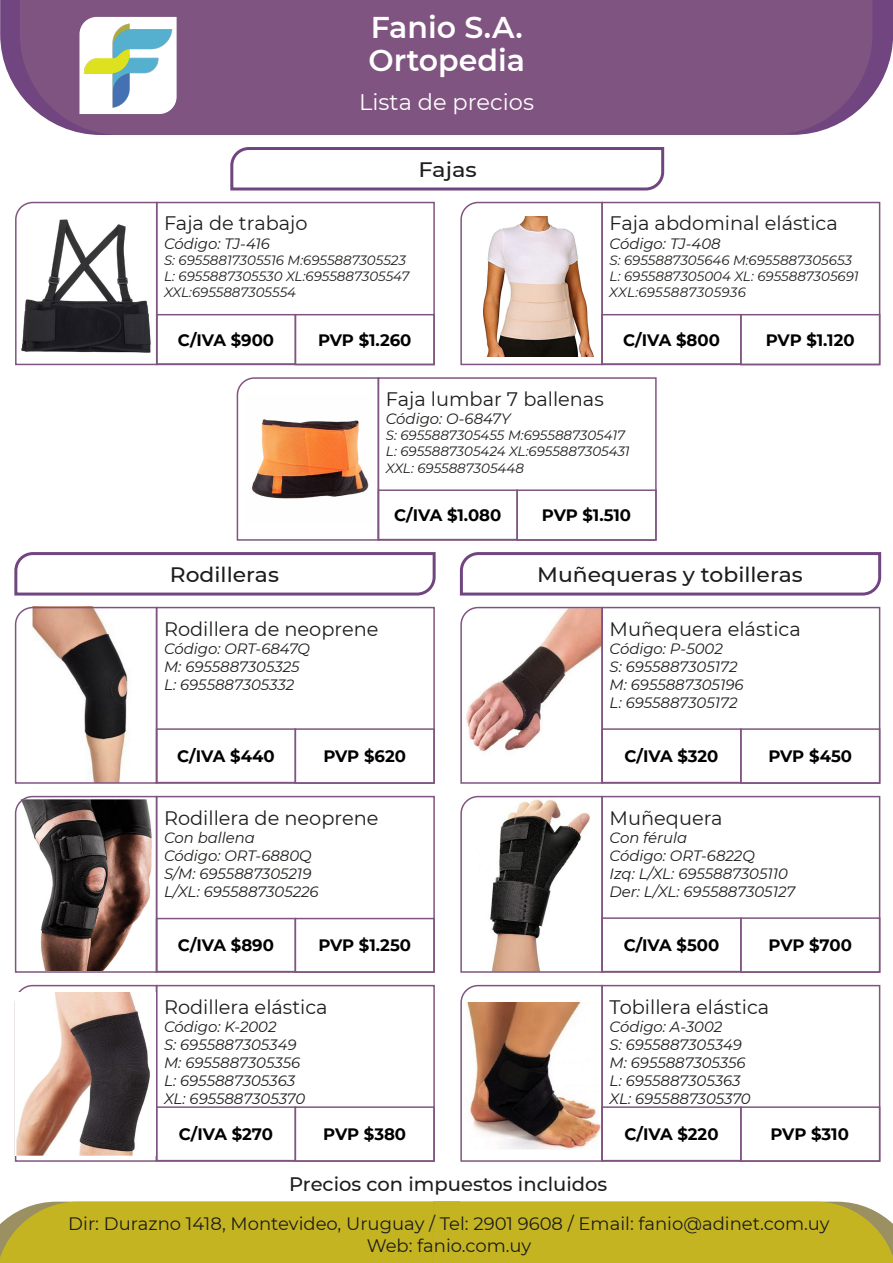
<style>
.page{position:relative;width:893px;height:1263px;background:#fff}
.page>*{position:absolute;margin:0;border:0;box-sizing:border-box;transform-origin:0 0}
.t1{font:600 30px/33px "Montserrat";color:#fff}
.t2{font:22.5px "Montserrat";color:#fff}
.t3{font:500 20.85px "Montserrat";color:#1d1d1b;scale:1.05 1}
.t4{font:500 20.85px "Montserrat";color:#1d1d1b;scale:1.08 1}
.t5{font:19.5px "Montserrat";color:#1d1d1b}
.t6{font:500 19.5px "Montserrat";color:#1d1d1b}
.t7{font:18px/21.6px "Montserrat";color:#1d1d1b;text-align:center}
.t8{font:700 16.5px "Montserrat";letter-spacing:-.005em;color:#000}
.t9{font:italic 15px/18px "Montserrat";color:#1d1d1b}
.t10{font:italic 13.5px/16.2px "Montserrat";color:#1d1d1b}
.t11{font:italic 13.5px "Montserrat";letter-spacing:.02em;color:#1d1d1b}
</style>
<div class="page">
<div style="left:0;top:1202px;width:893px;height:61px;background:#c5b422"></div>
<svg style="left:0;top:0;width:20px;height:94px;fill:#714580"></svg>
<svg style="left:872px;top:0;width:21px;height:96px;fill:#714580"></svg>
<svg style="left:785px;top:0;width:87px;height:135px;background:#88608a"></svg>
<div style="left:20px;top:0;width:765px;height:135px;background:#805480"></div>
<img style="left:79px;top:17px;width:98px;height:97px">
<svg style="left:14px;top:552px;width:422px;height:44px"></svg>
<svg style="left:459px;top:552px;width:423px;height:44px"></svg>
<svg style="left:14px;top:606px;width:144px;height:178px"></svg>
<div style="left:295px;top:728px;width:140px;height:56px;border:2px solid #805480"></div>
<div style="left:156px;top:728px;width:140px;height:55px;border:2px solid #805480"></div>
<div style="left:156px;top:607px;width:279px;height:177px;border:2px solid #805480"></div>
<svg style="left:460px;top:606px;width:144px;height:178px"></svg>
<div style="left:740px;top:728px;width:140px;height:56px;border:2px solid #805480"></div>
<div style="left:601px;top:728px;width:141px;height:55px;border:2px solid #805480"></div>
<div style="left:601px;top:607px;width:279px;height:177px;border:2px solid #805480"></div>
<svg style="left:230px;top:147px;width:435px;height:44px"></svg>
<svg style="left:15px;top:201px;width:143px;height:165px"></svg>
<div style="left:295px;top:314px;width:140px;height:51px;border:2px solid #805480"></div>
<div style="left:156px;top:314px;width:140px;height:51px;border:2px solid #805480"></div>
<div style="left:156px;top:202px;width:279px;height:163px;border:2px solid #805480"></div>
<svg style="left:460px;top:201px;width:144px;height:165px"></svg>
<div style="left:740px;top:314px;width:140px;height:51px;border:2px solid #805480"></div>
<div style="left:601px;top:314px;width:141px;height:51px;border:2px solid #805480"></div>
<div style="left:601px;top:202px;width:279px;height:163px;border:2px solid #805480"></div>
<svg style="left:14px;top:795px;width:144px;height:178px"></svg>
<div style="left:295px;top:918px;width:140px;height:55px;border:2px solid #805480"></div>
<div style="left:156px;top:918px;width:140px;height:54px;border:2px solid #805480"></div>
<div style="left:156px;top:796px;width:279px;height:177px;border:2px solid #805480"></div>
<svg style="left:460px;top:795px;width:144px;height:178px"></svg>
<div style="left:740px;top:917px;width:140px;height:56px;border:2px solid #805480"></div>
<div style="left:601px;top:917px;width:141px;height:55px;border:2px solid #805480"></div>
<div style="left:601px;top:796px;width:279px;height:177px;border:2px solid #805480"></div>
<svg style="left:14px;top:984px;width:144px;height:178px"></svg>
<div style="left:295px;top:1106px;width:140px;height:56px;border:2px solid #805480"></div>
<div style="left:156px;top:1106px;width:140px;height:55px;border:2px solid #805480"></div>
<div style="left:156px;top:985px;width:279px;height:177px;border:2px solid #805480"></div>
<svg style="left:460px;top:984px;width:144px;height:178px"></svg>
<div style="left:740px;top:1106px;width:140px;height:56px;border:2px solid #805480"></div>
<div style="left:601px;top:1106px;width:141px;height:55px;border:2px solid #805480"></div>
<div style="left:601px;top:985px;width:279px;height:177px;border:2px solid #805480"></div>
<svg style="left:236px;top:377px;width:142px;height:164px"></svg>
<div style="left:516px;top:489px;width:141px;height:52px;border:2px solid #805480"></div>
<div style="left:378px;top:489px;width:140px;height:51px;border:2px solid #805480"></div>
<div style="left:378px;top:377px;width:279px;height:164px;border:2px solid #805480"></div>
<img style="left:16px;top:992px;width:139px;height:164px">
<h1 class="t1" style="left:368px;top:10px;width:158px">Fanio S.A.<br>Ortopedia</h1>
<h2 class="t2" style="left:359px;top:87px;width:176px">Lista de precios</h2>
<h3 class="t4" style="left:418px;top:155px;width:56px">Fajas</h3>
<h3 class="t5" style="left:164px;top:210px;width:145px">Faja de trabajo</h3>
<p class="t9" style="left:164px;top:234px;width:107px">Código: TJ-416</p>
<p class="t10" style="left:164px;top:251px;width:247px">S: 69558817305516 M:6955887305523<br>L: 6955887305530 XL:6955887305547<br>XXL:6955887305554</p>
<h3 class="t5" style="left:610px;top:210px;width:230px">Faja abdominal elástica</h3>
<p class="t9" style="left:610px;top:234px;width:113px">Código: TJ-408</p>
<p class="t10" style="left:610px;top:251px;width:251px">S: 6955887305646 M:6955887305653<br>L: 6955887305004 XL: 6955887305691</p>
<p class="t11" style="left:609px;top:283px;width:138px">XXL:6955887305936</p>
<p class="t8" style="left:178px;top:328px;width:98px">C/IVA $900</p>
<p class="t8" style="left:318px;top:328px;width:95px">PVP $1.260</p>
<p class="t8" style="left:623px;top:328px;width:98px">C/IVA $800</p>
<h3 class="t5" style="left:386px;top:386px;width:219px">Faja lumbar 7 ballenas</h3>
<p class="t9" style="left:386px;top:409px;width:126px">Código: O-6847Y</p>
<p class="t10" style="left:386px;top:427px;width:245px">S: 6955887305455 M:6955887305417<br>L: 6955887305424 XL:6955887305431<br>XXL: 6955887305448</p>
<p class="t8" style="left:394px;top:503px;width:109px">C/IVA $1.080</p>
<p class="t8" style="left:542px;top:503px;width:91px">PVP $1.510</p>
<p class="t8" style="left:766px;top:328px;width:90px">PVP $1.120</p>
<h3 class="t3" style="left:170px;top:560px;width:105px">Rodilleras</h3>
<h3 class="t3" style="left:537px;top:560px;width:254px">Muñequeras y tobilleras</h3>
<h3 class="t5" style="left:610px;top:615px;width:193px">Muñequera elástica</h3>
<p class="t9" style="left:610px;top:639px;width:135px">Código: P-5002<br>S: 6955887305172<br>M: 6955887305196<br>L: 6955887305172</p>
<h3 class="t5" style="left:164px;top:615px;width:216px">Rodillera de neoprene</h3>
<p class="t9" style="left:164px;top:639px;width:147px">Código: ORT-6847Q<br>M: 6955887305325<br>L: 6955887305332</p>
<p class="t8" style="left:177px;top:744px;width:99px">C/IVA $440</p>
<p class="t8" style="left:323px;top:744px;width:84px">PVP $620</p>
<h3 class="t5" style="left:164px;top:804px;width:216px">Rodillera de neoprene</h3>
<p class="t9" style="left:164px;top:828px;width:156px">Con ballena<br>Código: ORT-6880Q<br>S/M: 6955887305219<br>L/XL: 6955887305226</p>
<p class="t8" style="left:178px;top:934px;width:98px">C/IVA $890</p>
<p class="t8" style="left:318px;top:934px;width:94px">PVP $1.250</p>
<h3 class="t5" style="left:164px;top:993px;width:165px">Rodillera elástica</h3>
<p class="t9" style="left:164px;top:1017px;width:143px">Código: K-2002<br>S: 6955887305349<br>M: 6955887305356<br>L: 6955887305363<br>XL: 6955887305370</p>
<p class="t8" style="left:624px;top:744px;width:95px">C/IVA $320</p>
<p class="t8" style="left:768px;top:744px;width:85px">PVP $450</p>
<h3 class="t5" style="left:610px;top:804px;width:115px">Muñequera</h3>
<p class="t9" style="left:610px;top:828px;width:187px">Con férula<br>Código: ORT-6822Q<br>Izq: L/XL: 6955887305110<br>Der: L/XL: 6955887305127</p>
<p class="t8" style="left:624px;top:933px;width:97px">C/IVA $500</p>
<p class="t8" style="left:769px;top:933px;width:85px">PVP $700</p>
<h3 class="t5" style="left:610px;top:993px;width:161px">Tobillera elástica</h3>
<p class="t9" style="left:610px;top:1017px;width:143px">Código: A-3002<br>S: 6955887305349<br>M: 6955887305356<br>L: 6955887305363<br>XL: 6955887305370</p>
<p class="t8" style="left:179px;top:1122px;width:96px">C/IVA $270</p>
<p class="t8" style="left:323px;top:1122px;width:84px">PVP $380</p>
<p class="t8" style="left:624px;top:1122px;width:96px">C/IVA $220</p>
<p class="t8" style="left:770px;top:1122px;width:80px">PVP $310</p>
<h3 class="t6" style="left:289px;top:1170px;width:320px">Precios con impuestos incluidos</h3>
<p class="t7" style="left:68px;top:1212px;width:763px">Dir: Durazno 1418, Montevideo, Uruguay / Tel: 2901 9608 / Email: fanio@adinet.com.uy<br>Web: fanio.com.uy</p>
</div>
